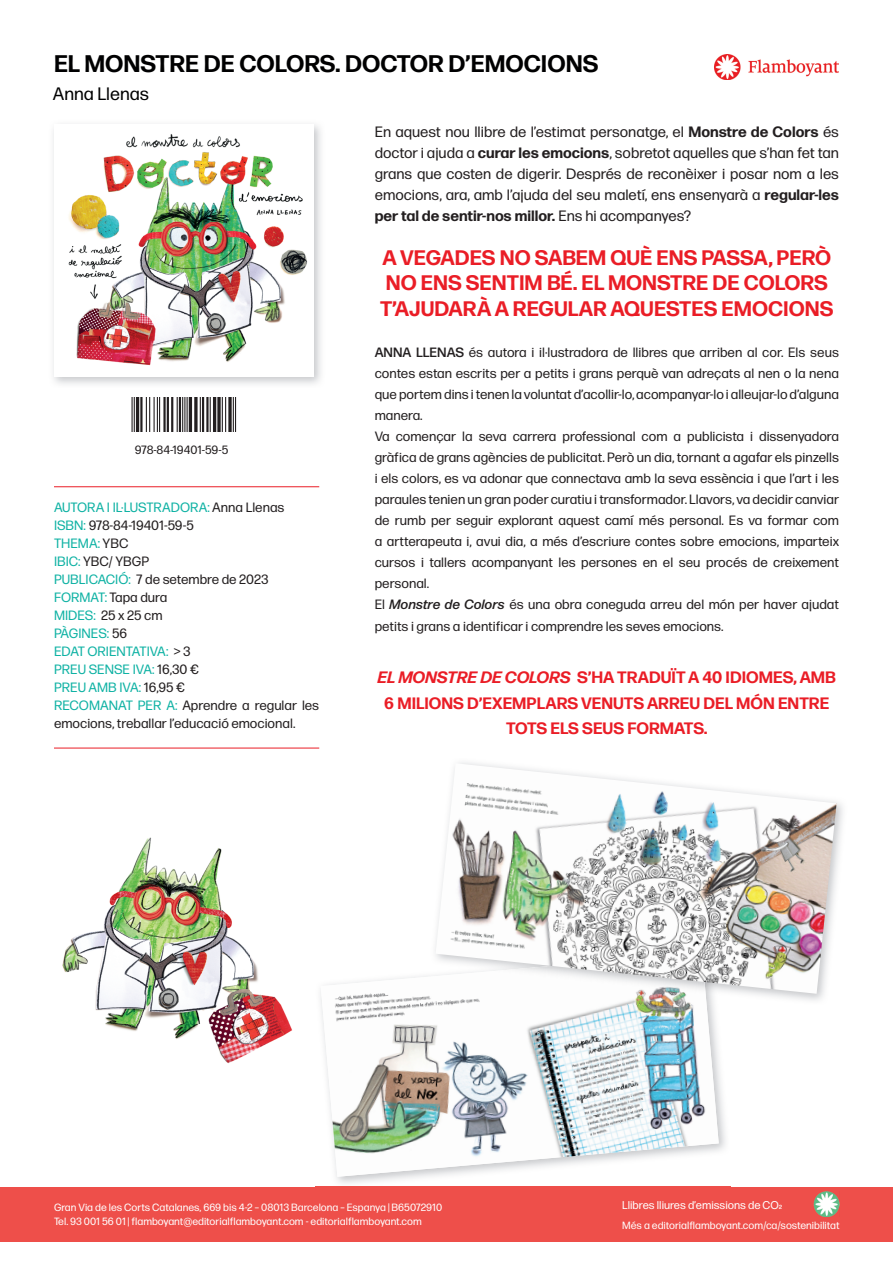
<style>
.page{position:relative;width:893px;height:1263px;background:#fff}
.page>*{position:absolute;margin:0;border:0;box-sizing:border-box;transform-origin:0 0}
.t1{font:700 24px "Forma DJR Micro";color:#000001}
.t2{font:700 21px/25.5px "Forma DJR Micro";color:#ea1d26}
.t3{font:18px "Forma DJR Micro";color:#000001}
.t4{font:700 16.5px/25.5px "Forma DJR Micro";color:#ea1d26;text-align:center}
.t5{font:15px/21px "Forma DJR Micro";color:#231f20;text-align:justify}
.t6{font:13.5px/21px "Forma DJR Micro";color:#231f20}
.t7{font:12px "Forma DJR Micro";letter-spacing:-.005em;color:#231f20}
.t8{font:11.25px "Forma DJR Micro";color:#fff}
.t9{font:10.5px/13.5px "Forma DJR Micro";color:#fff}
.s1{color:#0fb2a4}
.s2{font-weight:700}
.s3{font-weight:500}
.s4{font-weight:500;font-style:italic}
.s5{font-style:italic}
</style>
<div class="page">
<div style="left:0;top:1187px;width:893px;height:54px;background:#ee4f4a"></div>
<img style="left:715px;top:54px;width:124px;height:25px">
<hr style="left:132px;top:397px;width:1px;height:35px;background:#231f20">
<hr style="left:134px;top:397px;width:1px;height:35px;background:#231f20">
<hr style="left:136px;top:397px;width:3px;height:35px;background:#231f20">
<hr style="left:140px;top:397px;width:3px;height:35px;background:#231f20">
<hr style="left:146px;top:397px;width:1px;height:35px;background:#231f20">
<hr style="left:149px;top:397px;width:1px;height:35px;background:#231f20">
<hr style="left:154px;top:397px;width:1px;height:35px;background:#231f20">
<hr style="left:157px;top:397px;width:1px;height:35px;background:#231f20">
<hr style="left:159px;top:397px;width:1px;height:35px;background:#231f20">
<hr style="left:163px;top:397px;width:3px;height:35px;background:#231f20">
<hr style="left:167px;top:397px;width:2px;height:35px;background:#231f20">
<hr style="left:171px;top:397px;width:2px;height:35px;background:#231f20">
<hr style="left:177px;top:397px;width:1px;height:35px;background:#231f20">
<hr style="left:179px;top:397px;width:2px;height:35px;background:#231f20">
<hr style="left:182px;top:397px;width:1px;height:35px;background:#231f20">
<hr style="left:184px;top:397px;width:1px;height:35px;background:#231f20">
<hr style="left:187px;top:397px;width:1px;height:35px;background:#231f20">
<hr style="left:189px;top:397px;width:3px;height:35px;background:#231f20">
<svg style="left:194px;top:397px;width:4px;height:35px"></svg>
<hr style="left:200px;top:397px;width:1px;height:35px;background:#231f20">
<hr style="left:202px;top:397px;width:2px;height:35px;background:#231f20">
<hr style="left:206px;top:397px;width:3px;height:35px;background:#231f20">
<hr style="left:210px;top:397px;width:1px;height:35px;background:#231f20">
<hr style="left:213px;top:397px;width:3px;height:35px;background:#231f20">
<svg style="left:217px;top:397px;width:4px;height:35px"></svg>
<hr style="left:222px;top:397px;width:1px;height:35px;background:#231f20">
<hr style="left:225px;top:397px;width:1px;height:35px;background:#231f20">
<svg style="left:228px;top:397px;width:4px;height:35px"></svg>
<hr style="left:233px;top:397px;width:1px;height:35px;background:#231f20">
<hr style="left:235px;top:397px;width:1px;height:35px;background:#231f20">
<hr style="left:54px;top:748px;width:265px;height:1px;background:#ea1d26">
<hr style="left:54px;top:486px;width:265px;height:1px;background:#ea1d26">
<img style="left:814px;top:1191px;width:25px;height:26px">
<img style="left:68px;top:133px;width:240px;height:233px">
<img style="left:316px;top:975px;width:414px;height:212px">
<img style="left:321px;top:976px;width:398px;height:201px">
<img style="left:431px;top:953px;width:276px;height:52px">
<img style="left:436px;top:763px;width:401px;height:231px">
<img style="left:62px;top:837px;width:230px;height:227px">
<h1 class="t1" style="left:54px;top:48px;width:546px">EL MONSTRE DE COLORS. DOCTOR D’EMOCIONS</h1>
<h3 class="t3" style="left:53px;top:83px;width:98px">Anna Llenas</h3>
<p class="t7" style="left:135px;top:443px;width:95px">978-84-19401-59-5</p>
<p class="t6" style="left:54px;top:497px;width:267px;line-height:18px"><span class="s1">AUTORA I IL·LUSTRADORA:</span> Anna Llenas<br><span class="s1">ISBN:</span> 978-84-19401-59-5<br><span class="s1">THEMA:</span> YBC<br><span class="s1">IBIC:</span> YBC/ YBGP<br><span class="s1">PUBLICACIÓ:</span> 7 de setembre de 2023<br><span class="s1">FORMAT:</span> Tapa dura<br><span class="s1">MIDES:</span> 25 x 25 cm<br><span class="s1">PÀGINES:</span> 56<br><span class="s1">EDAT ORIENTATIVA:</span> &gt; 3<br><span class="s1">PREU SENSE IVA:</span> 16,30 €<br><span class="s1">PREU AMB IVA:</span> 16,95 €<br><span class="s1">RECOMANAT PER A:</span> Aprendre a regular les emocions, treballar l’educació emocional.</p>
<p class="t5" style="left:375px;top:121px;width:466px">En aquest nou llibre de l’estimat personatge, el <span class="s2">Monstre de Colors</span> és doctor i ajuda a <span class="s2">curar les emocions</span>, sobretot aquelles que s’han fet tan grans que costen de digerir. Després de reconèixer i posar nom a les emocions, ara, amb l’ajuda del seu maletí, ens ensenyarà a <span class="s2">regular-les per tal de sentir-nos millor.</span> Ens hi acompanyes?</p>
<h2 class="t2" style="left:380px;top:244px;width:455px">A VEGADES NO SABEM QUÈ ENS PASSA, PERÒ<br>NO ENS SENTIM BÉ. EL MONSTRE DE COLORS<br>T’AJUDARÀ A REGULAR AQUESTES EMOCIONS</h2>
<p class="t6" style="left:375px;top:342px;width:466px"><span class="s3">ANNA LLENAS</span> és autora i il·lustradora de llibres que arriben al cor. Els seus contes estan escrits per a petits i grans perquè van adreçats al nen o la nena que portem dins i tenen la voluntat d’acollir-lo, acompanyar-lo i alleujar-lo d’alguna manera.<br>Va començar la seva carrera professional com a publicista i dissenyadora gràfica de grans agències de publicitat. Però un dia, tornant a agafar els pinzells i els colors, es va adonar que connectava amb la seva essència i que l’art i les paraules tenien un gran poder curatiu i transformador. Llavors, va decidir canviar de rumb per seguir explorant aquest camí més personal. Es va formar com a artterapeuta i, avui dia, a més d’escriure contes sobre emocions, imparteix cursos i tallers acompanyant les persones en el seu procés de creixement personal.<br>El <span class="s4">Monstre de Colors</span> és una obra coneguda arreu del món per haver ajudat petits i grans a identificar i comprendre les seves emocions.</p>
<p class="t4" style="left:378px;top:664px;width:460px"><span class="s5">EL MONSTRE DE COLORS</span> S’HA TRADUÏT A 40 IDIOMES, AMB<br>6 MILIONS D’EXEMPLARS VENUTS ARREU DEL MÓN ENTRE<br>TOTS ELS SEUS FORMATS.</p>
<p class="t9" style="left:54px;top:1200px;width:390px">Gran Via de les Corts Catalanes, 669 bis 4-2 – 08013 Barcelona – Espanya | B65072910<br>Tel. 93 001 56 01 | flamboyant@editorialflamboyant.com - editorialflamboyant.com</p>
<p class="t8" style="left:622px;top:1198px;width:162px">Llibres lliures d’emissions de CO2</p>
<p class="t9" style="left:622px;top:1218px;width:219px">Més a editorialflamboyant.com/ca/sostenibilitat</p>
</div>
